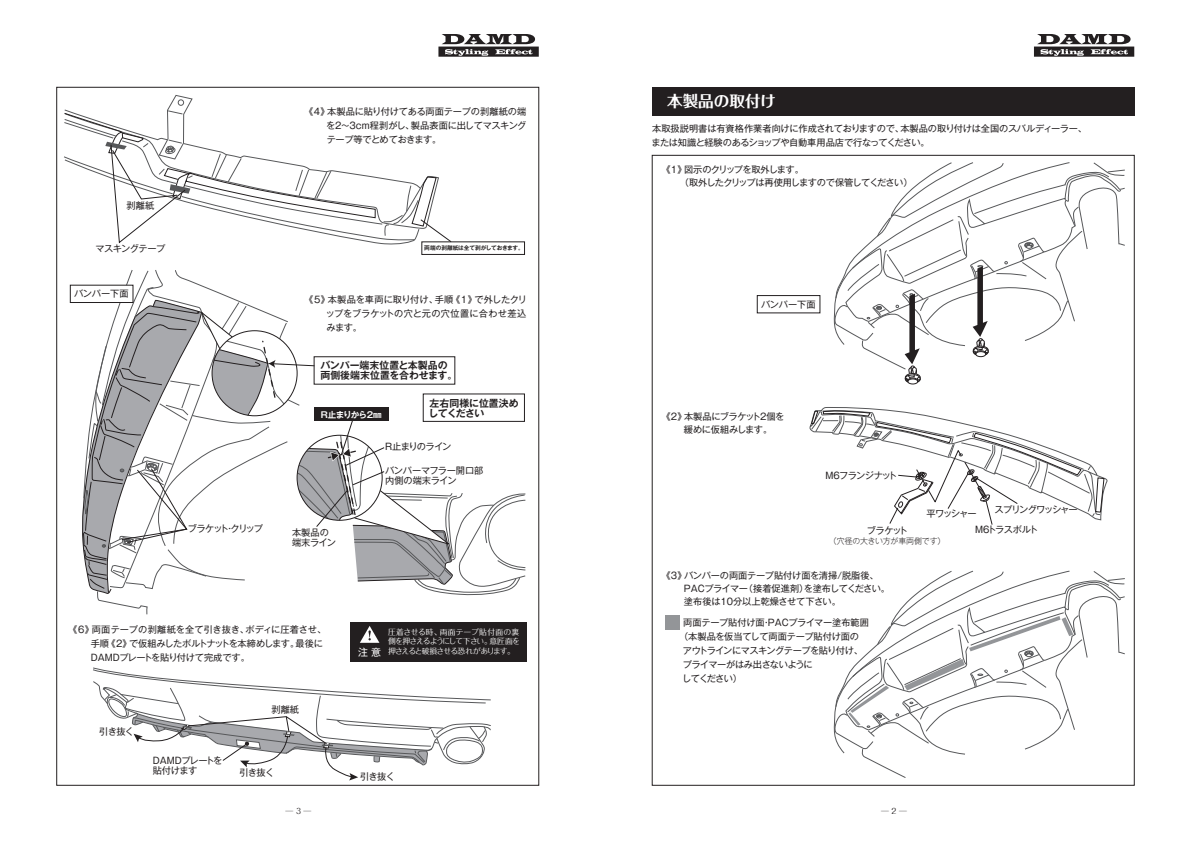
<style>
.page{position:relative;width:1191px;height:842px;background:#fff}
.page>*{position:absolute;margin:0;border:0;box-sizing:border-box;transform-origin:0 0}
.t1{font:700 15.6px "Folk Pro";color:#fff}
.t2{font:700 9.9px/9.9px "Gothic MB101 Pro De";color:#231f20}
.t3{font:9.2px/14.2px "Gothic MB101 Pro";letter-spacing:-.04em;color:#231f20}
.t4{font:9.2px/14.2px "Gothic MB101 Pro";letter-spacing:-.02em;color:#231f20}
.t5{font:9.2px/12.8px "Gothic MB101 Pro";letter-spacing:-.015em;color:#231f20}
.t6{font:9.2px/12.8px "Gothic MB101 Pro";letter-spacing:-.07em;color:#231f20}
.t7{font:9.2px/9.9px "Gothic MB101 Pro";letter-spacing:-.01em;color:#231f20}
.t8{font:9.2px/19.5px "Gothic MB101 Pro";letter-spacing:-.105em;color:#231f20}
.t9{font:9.2px "Gothic MB101 Pro";letter-spacing:-.145em;color:#231f20}
.t10{font:9.2px "Gothic MB101 Pro";letter-spacing:-.075em;color:#231f20}
.t11{font:9.2px "Gothic MB101 Pro";letter-spacing:-.065em;color:#231f20}
.t12{font:700 8.5px "Gothic MB101 Pro De";letter-spacing:-.075em;color:#fff}
.t13{font:300 7.9px "Gothic MB101 Pro";letter-spacing:-.02em;color:#231f20}
.t14{font:7.8px "Folk Pro";letter-spacing:-.11em;color:#fff}
.t15{font:7.8px "Folk Pro";letter-spacing:-.105em;color:#fff}
.t16{font:7.8px "Folk Pro";letter-spacing:.025em;color:#fff}
.t17{font:7.8px "Folk Pro";color:#231f20}
.t18{font:700 5.7px "Gothic MB101 Pro De";letter-spacing:-.01em;color:#231f20}
.s1{font-family:"Gothic MB101 Pro";font-size:9.9px}
</style>
<div class="page">
<div style="left:653px;top:87px;width:482px;height:29px;background:#231f20"></div>
<div style="left:350px;top:622px;width:176px;height:40px;background:#231f20"></div>
<svg style="left:360px;top:626px;width:19px;height:17px"></svg>
<div style="left:665px;top:615px;width:14px;height:14px;background:#939598"></div>
<svg style="left:1034px;top:34px;width:100px;height:23px"></svg>
<svg style="left:438px;top:34px;width:101px;height:23px"></svg>
<div style="left:907px;top:379px;width:11px;height:5px;border:1px solid #231f20;border-radius:50%"></div>
<div style="left:757px;top:295px;width:63px;height:18px;border:1px solid #231f20"></div>
<div style="left:421px;top:242px;width:104px;height:13px;border:1px solid #231f20"></div>
<svg style="left:64px;top:95px;width:388px;height:150px"></svg>
<svg style="left:81px;top:270px;width:445px;height:345px"></svg>
<svg style="left:93px;top:667px;width:398px;height:113px"></svg>
<div style="left:70px;top:285px;width:63px;height:18px;background:#fff;border:1px solid #231f20"></div>
<svg style="left:833px;top:162px;width:292px;height:221px"></svg>
<svg style="left:833px;top:570px;width:292px;height:208px"></svg>
<svg style="left:809px;top:407px;width:299px;height:118px"></svg>
<p class="t3" style="left:127px;top:197px;width:29px">剥離紙</p>
<p class="t3" style="left:95px;top:240px;width:71px">マスキングテープ</p>
<p class="t3" style="left:74px;top:285px;width:56px">バンパー下面</p>
<p class="t9" style="left:188px;top:521px;width:77px">ブラケット・クリップ</p>
<p class="t3" style="left:326px;top:103px;width:202px;text-align:justify;text-indent:-22px">《4》本製品に貼り付けてある両面テープの剥離紙の端を2～3ｃｍ程剥がし、製品表面に出してマスキングテープ等でとめておきます。</p>
<p class="t18" style="left:424px;top:243px;width:101px">両端の剥離紙は全て剥がしておきます。</p>
<p class="t3" style="left:326px;top:291px;width:203px;text-align:justify;text-indent:-22px">《5》本製品を車両に取り付け、手順《1》で外したクリップをブラケットの穴と元の穴位置に合わせ差込みます。</p>
<p class="t2" style="left:320px;top:359px;width:138px">バンパー端末位置と本製品の両側後端末位置を合わせます。</p>
<p class="t2" style="left:429px;top:397px;width:91px">左右同様に位置決め</p>
<p class="t12" style="left:321px;top:408px;width:62px">R止まりから2㎜</p>
<p class="t2" style="left:428px;top:407px;width:57px">してください</p>
<p class="t11" style="left:385px;top:439px;width:68px">R止まりのライン</p>
<p class="t7" style="left:292px;top:526px;width:45px">本製品の端末ライン</p>
<p class="t4" style="left:385px;top:465px;width:100px;line-height:9.9px">バンパーマフラー開口部内側の端末ライン</p>
<p class="t4" style="left:91px;top:621px;width:237px;text-indent:-23px">《6》両面テープの剥離紙を全て引き抜き、ボディに圧着させ、手順《2》で仮組みしたボルトナットを本締めします。最後に<br>DAMDプレートを貼り付けて完成です。</p>
<p class="t3" style="left:99px;top:723px;width:36px">引き抜く</p>
<p class="t3" style="left:271px;top:702px;width:29px">剥離紙</p>
<p class="t16" style="left:388px;top:625px;width:133px">圧着させる時、両面テープ貼付面の裏</p>
<p class="t15" style="left:388px;top:635px;width:133px">側を押さえるようにして下さい。意匠面を</p>
<p class="t14" style="left:358px;top:645px;width:158px"><span class="s1">注 意</span> 押さえると破損させる恐れがあります。</p>
<p class="t3" style="left:153px;top:754px;width:71px;line-height:9.9px">DAMDプレートを貼付けます</p>
<p class="t3" style="left:239px;top:764px;width:36px">引き抜く</p>
<p class="t3" style="left:360px;top:768px;width:36px">引き抜く</p>
<h1 class="t1" style="left:667px;top:88px;width:110px">本製品の取付け</h1>
<p class="t3" style="left:651px;top:120px;width:437px">本取扱説明書は有資格作業者向けに作成されておりますので、本製品の取り付けは全国のスバルディーラー、または知識と経験のあるショップや自動車用品店で行なってください。</p>
<p class="t6" style="left:680px;top:162px;width:234px;text-indent:-18px">《1》図示のクリップを取外します。<br>（取外したクリップは再使用しますので保管してください）</p>
<p class="t3" style="left:761px;top:296px;width:56px">バンパー下面</p>
<p class="t3" style="left:684px;top:409px;width:102px;line-height:12.8px;text-indent:-23px">《2》本製品にブラケット2個を緩めに仮組みします。</p>
<p class="t10" style="left:825px;top:468px;width:73px">M6フランジナット</p>
<p class="t8" style="left:975px;top:499px;width:104px;text-indent:19px">スプリングワッシャー<br>M6トラスボルト</p>
<p class="t3" style="left:926px;top:505px;width:52px">平ワッシャー</p>
<p class="t3" style="left:867px;top:522px;width:43px">ブラケット</p>
<p class="t13" style="left:828px;top:535px;width:118px">（穴径の大きい方が車両側です）</p>
<p class="t5" style="left:684px;top:568px;width:208px;text-indent:-23px">《3》バンパーの両面テープ貼付け面を清掃/脱脂後、<br>PACプライマー（接着促進剤）を塗布してください。塗布後は10分以上乾燥させて下さい。</p>
<p class="t5" style="left:683px;top:614px;width:187px">両面テープ貼付け面・PACプライマー塗布範囲</p>
<p class="t7" style="left:679px;top:630px;width:182px">（本製品を仮当てして両面テープ貼付け面の</p>
<p class="t3" style="left:683px;top:642px;width:181px">アウトラインにマスキングテープを貼り付け、</p>
<p class="t3" style="left:683px;top:656px;width:131px">プライマーがはみ出さないように</p>
<p class="t3" style="left:682px;top:670px;width:62px">してください）</p>
<p class="t17" style="left:286px;top:805px;width:27px">─ 3 ─</p>
<p class="t17" style="left:881px;top:805px;width:27px">─ 2 ─</p>
</div>
